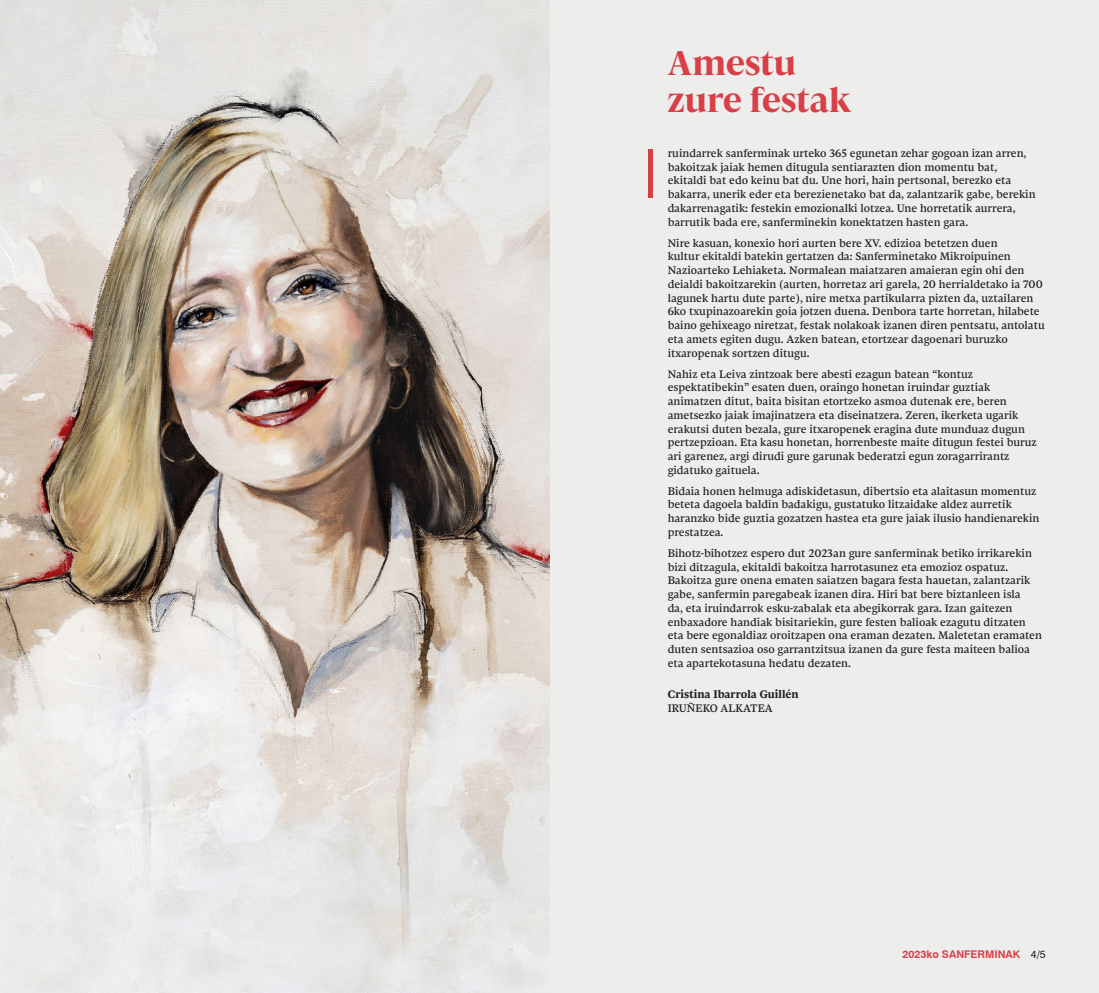
<style>
.page{position:relative;width:1099px;height:993px;background:#fff}
.page>*{position:absolute;margin:0;border:0;box-sizing:border-box;transform-origin:0 0}
.t1{font:700 33.75px/37.5px "Ashler Display";color:#d93f47}
.t2{font:10.62px/13.8px "Ashler Text";color:#231f20}
.t3{font:700 10.62px "Ashler Text";color:#231f20}
.t4{font:700 10.62px "Swiss 721 BT";color:#d93f47}
.s1{font-weight:400;color:#231f20}
</style>
<div class="page">
<div style="left:549px;top:0;width:549px;height:992px;background:#ededec"></div>
<hr style="left:648px;top:149px;width:4px;height:49px;background:#d93f47">
<img style="left:0;top:0;width:549px;height:992px">
<p class="t1" style="left:667px;top:44px;width:185px">Amestu zure festak</p>
<p class="t2" style="left:667px;top:146px;width:369px">ruindarrek sanferminak urteko 365 egunetan zehar gogoan izan arren, bakoitzak jaiak hemen ditugula sentiarazten dion momentu bat, ekitaldi bat edo keinu bat du. Une hori, hain pertsonal, berezko eta bakarra, unerik eder eta berezienetako bat da, zalantzarik gabe, berekin dakarrenagatik: festekin emozionalki lotzea. Une horretatik aurrera, barrutik bada ere, sanferminekin konektatzen hasten gara.</p>
<p class="t2" style="left:667px;top:236px;width:378px">Nire kasuan, konexio hori aurten bere XV. edizioa betetzen duen<br>kultur ekitaldi batekin gertatzen da: Sanferminetako Mikroipuinen Nazioarteko Lehiaketa. Normalean maiatzaren amaieran egin ohi den deialdi bakoitzarekin (aurten, horretaz ari garela, 20 herrialdetako ia 700 lagunek hartu dute parte), nire metxa partikularra pizten da, uztailaren 6ko txupinazoarekin goia jotzen duena. Denbora tarte horretan, hilabete baino gehixeago niretzat, festak nolakoak izanen diren pentsatu, antolatu eta amets egiten dugu. Azken batean, etortzear dagoenari buruzko itxaropenak sortzen ditugu.</p>
<p class="t2" style="left:667px;top:367px;width:370px">Nahiz eta Leiva zintzoak bere abesti ezagun batean “kontuz espektatibekin” esaten duen, oraingo honetan iruindar guztiak animatzen ditut, baita bisitan etortzeko asmoa dutenak ere, beren ametsezko jaiak imajinatzera eta diseinatzera. Zeren, ikerketa ugarik erakutsi duten bezala, gure itxaropenek eragina dute munduaz dugun pertzepzioan. Eta kasu honetan, horrenbeste maite ditugun festei buruz ari garenez, argi dirudi gure garunak bederatzi egun zoragarrirantz gidatuko gaituela.</p>
<p class="t2" style="left:667px;top:484px;width:373px">Bidaia honen helmuga adiskidetasun, dibertsio eta alaitasun momentuz beteta dagoela baldin badakigu, gustatuko litzaidake aldez aurretik haranzko bide guztia gozatzen hastea eta gure jaiak ilusio handienarekin prestatzea.</p>
<p class="t2" style="left:667px;top:546px;width:376px">Bihotz-bihotzez espero dut 2023an gure sanferminak betiko irrikarekin bizi ditzagula, ekitaldi bakoitza harrotasunez eta emozioz ospatuz.<br>Bakoitza gure onena ematen saiatzen bagara festa hauetan, zalantzarik gabe, sanfermin paregabeak izanen dira. Hiri bat bere biztanleen isla<br>da, eta iruindarrok esku-zabalak eta abegikorrak gara. Izan gaitezen enbaxadore handiak bisitariekin, gure festen balioak ezagutu ditzaten eta bere egonaldiaz oroitzapen ona eraman dezaten. Maletetan eramaten duten sentsazioa oso garrantzitsua izanen da gure festa maiteen balioa eta apartekotasuna hedatu dezaten.</p>
<p class="t3" style="left:667px;top:687px;width:132px">Cristina Ibarrola Guillén</p>
<p class="t2" style="left:667px;top:701px;width:107px">IRUÑEKO ALKATEA</p>
<p class="t4" style="left:902px;top:946px;width:145px">2023ko SANFERMINAK <span class="s1">4/5</span></p>
</div>
